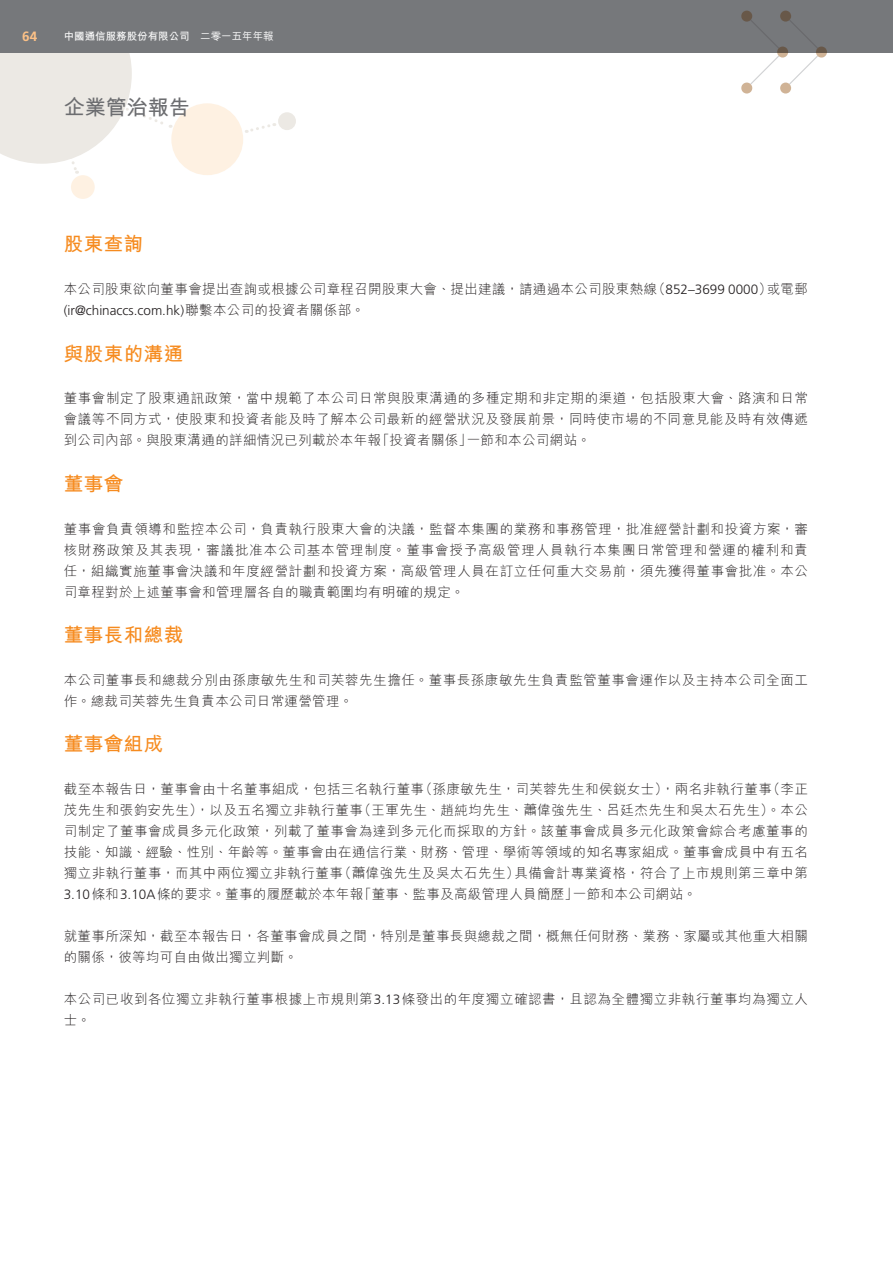
<style>
.page{position:relative;width:893px;height:1263px;background:#fff}
.page>*{position:absolute;margin:0;border:0;box-sizing:border-box;transform-origin:0 0}
.t1{font:700 21px "M Hei HK";color:#6c6d70}
.t2{font:700 19.5px "M Hei HK";letter-spacing:.025em;color:#f68b1f}
.t3{font:300 13.5px/21px "M Hei HK";letter-spacing:.025em;color:#231f20;text-align:justify}
.t4{font:300 13.5px "Frutiger LT Std";color:#231f20}
.t5{font:700 13.5px "Frutiger LT Std";color:#fcc187}
.t6{font:700 10.5px "M Hei HK";color:#fff}
.s1{font-weight:500}
.s2{font-family:"Frutiger LT Std"}
.s3{font-family:"M Hei HK"}
</style>
<div class="page">
<div style="left:171px;top:103px;width:72px;height:72px;background:#fef1e2;border-radius:50%"></div>
<div style="left:71px;top:175px;width:24px;height:24px;background:#fef1e2;border-radius:50%"></div>
<div style="left:278px;top:112px;width:18px;height:18px;background:#ece9e4;border-radius:50%"></div>
<svg style="left:246px;top:123px;width:29px;height:10px"></svg>
<svg style="left:0;top:53px;width:171px;height:121px"></svg>
<div style="left:0;top:0;width:892px;height:53px;background:#76787b"></div>
<svg style="left:741px;top:11px;width:86px;height:83px"></svg>
<p class="t5" style="left:22px;top:30px;width:17px">64</p>
<p class="t6" style="left:64px;top:32px;width:211px">中國通信服務股份有限公司 <span class="s1">二零一五年年報</span></p>
<h1 class="t1" style="left:64px;top:99px;width:127px">企業管治報告</h1>
<h2 class="t2" style="left:64px;top:237px;width:81px">股東查詢</h2>
<p class="t3" style="left:64px;top:280px;width:746px">本公司股東欲向董事會提出查詢或根據公司章程召開股東大會、提出建議，請通過本公司股東熱線（<span class="s2">852–3699 0000</span>）或電郵</p>
<p class="t4" style="left:64px;top:305px;width:302px">(ir@chinaccs.com.hk)<span class="s3">聯繫本公司的投資者關係部。</span></p>
<h2 class="t2" style="left:64px;top:346px;width:121px">與股東的溝通</h2>
<p class="t3" style="left:64px;top:390px;width:746px">董事會制定了股東通訊政策，當中規範了本公司日常與股東溝通的多種定期和非定期的渠道，包括股東大會、路演和日常會議等不同方式，使股東和投資者能及時了解本公司最新的經營狀況及發展前景，同時使市場的不同意見能及時有效傳遞到公司內部。與股東溝通的詳細情況已列載於本年報「投資者關係」一節和本公司網站。</p>
<h2 class="t2" style="left:64px;top:476px;width:61px">董事會</h2>
<p class="t3" style="left:64px;top:520px;width:746px">董事會負責領導和監控本公司，負責執行股東大會的決議，監督本集團的業務和事務管理，批准經營計劃和投資方案，審核財務政策及其表現，審議批准本公司基本管理制度。董事會授予高級管理人員執行本集團日常管理和營運的權利和責任，組織實施董事會決議和年度經營計劃和投資方案，高級管理人員在訂立任何重大交易前，須先獲得董事會批准。本公司章程對於上述董事會和管理層各自的職責範圍均有明確的規定。</p>
<h2 class="t2" style="left:64px;top:627px;width:121px">董事長和總裁</h2>
<p class="t3" style="left:64px;top:671px;width:746px">本公司董事長和總裁分別由孫康敏先生和司芙蓉先生擔任。董事長孫康敏先生負責監管董事會運作以及主持本公司全面工作。總裁司芙蓉先生負責本公司日常運營管理。</p>
<h2 class="t2" style="left:64px;top:737px;width:101px">董事會組成</h2>
<p class="t3" style="left:64px;top:780px;width:746px">截至本報告日，董事會由十名董事組成，包括三名執行董事（孫康敏先生，司芙蓉先生和侯銳女士），兩名非執行董事（李正茂先生和張鈞安先生），以及五名獨立非執行董事（王軍先生、趙純均先生、蕭偉強先生、呂廷杰先生和吳太石先生）。本公司制定了董事會成員多元化政策，列載了董事會為達到多元化而採取的方針。該董事會成員多元化政策會綜合考慮董事的技能、知識、經驗、性別、年齡等。董事會由在通信行業、財務、管理、學術等領域的知名專家組成。董事會成員中有五名獨立非執行董事，而其中兩位獨立非執行董事（蕭偉強先生及吳太石先生）具備會計專業資格，符合了上市規則第三章中第<span class="s2">3.10</span>條和<span class="s2">3.10A</span>條的要求。董事的履歷載於本年報「董事、監事及高級管理人員簡歷」一節和本公司網站。</p>
<p class="t3" style="left:64px;top:927px;width:746px">就董事所深知，截至本報告日，各董事會成員之間，特別是董事長與總裁之間，概無任何財務、業務、家屬或其他重大相關的關係，彼等均可自由做出獨立判斷。</p>
<p class="t3" style="left:64px;top:990px;width:746px">本公司已收到各位獨立非執行董事根據上市規則第<span class="s2">3.13</span>條發出的年度獨立確認書，且認為全體獨立非執行董事均為獨立人士。</p>
</div>
